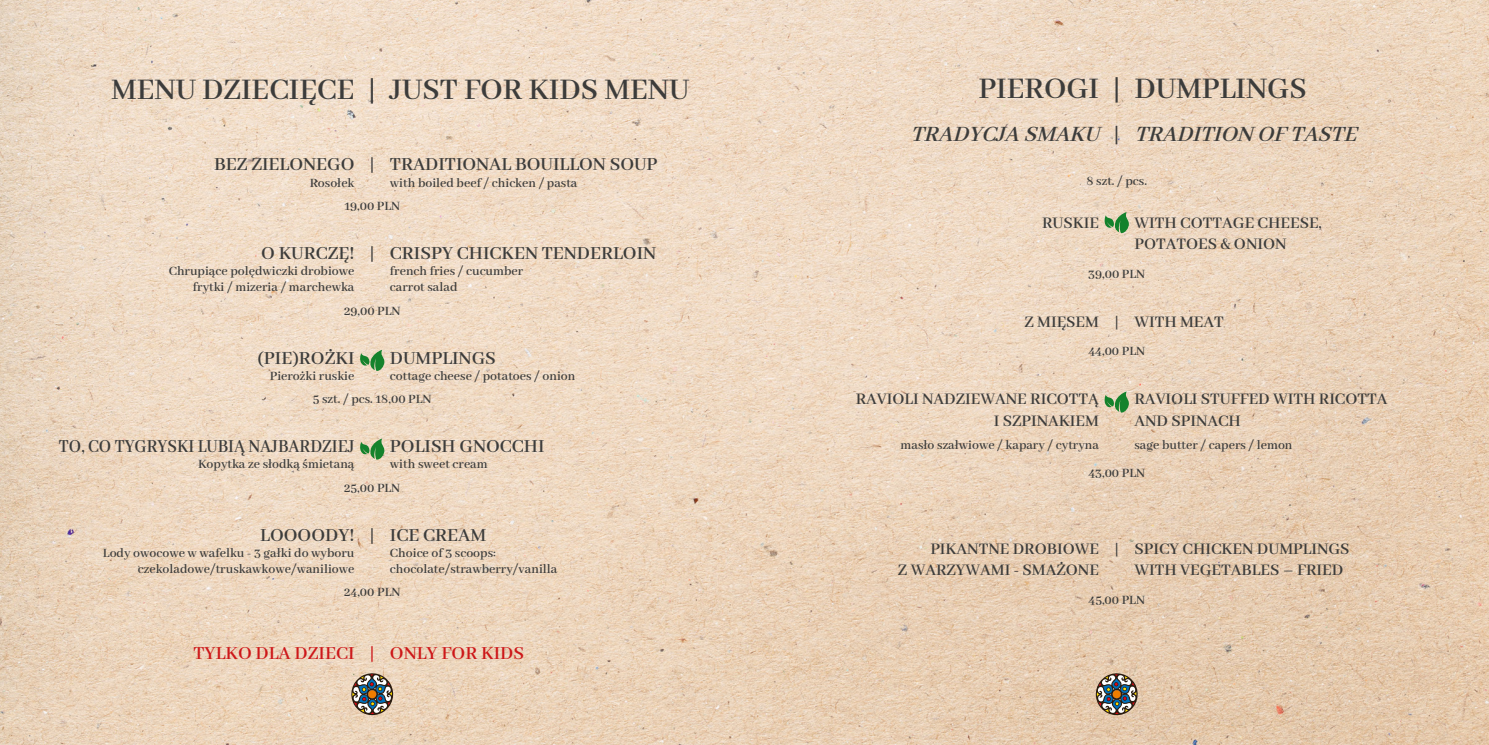
<style>
.page{position:relative;width:1489px;height:745px;background:#fff}
.page>*{position:absolute;margin:0;border:0;box-sizing:border-box;transform-origin:0 0}
.t1{font:600 32.5px "Abhaya Libre";color:#3c3c3b}
.t2{font:italic 600 23.75px "Abhaya Libre";color:#3c3c3b}
.t3{font:600 20px "Abhaya Libre";color:#3c3c3b}
.t4{font:600 20px "Abhaya Libre";color:#3c3c3b;scale:.9 1}
.t5{font:600 20px "Abhaya Libre";color:#cd1719}
.t6{font:600 17.5px/21.5px "Abhaya Libre";color:#3c3c3b}
.t7{font:600 13.75px/23.4px "Abhaya Libre";color:#3c3c3b}
.s1{font-style:normal}
</style>
<div class="page">
<img style="left:0;top:0;width:1488px;height:744px">
<svg style="left:351px;top:672px;width:42px;height:42px;background:#8a867d"></svg>
<svg style="left:1095px;top:672px;width:42px;height:42px;background:#89847b"></svg>
<svg style="left:359px;top:438px;width:25px;height:22px"></svg>
<svg style="left:359px;top:349px;width:25px;height:22px"></svg>
<svg style="left:1103px;top:212px;width:26px;height:21px"></svg>
<svg style="left:1103px;top:391px;width:26px;height:22px"></svg>
<h1 class="t1" style="left:111px;top:71px;width:579px">MENU DZIECIĘCE | JUST FOR KIDS MENU</h1>
<h1 class="t1" style="left:978px;top:71px;width:329px">PIEROGI | DUMPLINGS</h1>
<h2 class="t2" style="left:910px;top:121px;width:455px">TRADYCJA SMAKU <span class="s1">|</span> TRADITION OFTASTE</h2>
<p class="t7" style="left:1086px;top:169px;width:62px">8 szt. / pcs.</p>
<p class="t6" style="left:1042px;top:212px;width:58px">RUSKIE</p>
<p class="t6" style="left:1134px;top:212px;width:189px">WITH COTTAGE CHEESE,<br>POTATOES &amp; ONION</p>
<p class="t7" style="left:1088px;top:262px;width:58px">39,00 PLN</p>
<p class="t6" style="left:1024px;top:311px;width:201px">Z MIĘSEM | WITH MEAT</p>
<p class="t7" style="left:1088px;top:340px;width:58px">44,00 PLN</p>
<p class="t6" style="left:855px;top:389px;width:245px">RAVIOLI NADZIEWANE RICOTTĄ</p>
<p class="t6" style="left:1134px;top:389px;width:255px">RAVIOLI STUFFED WITH RICOTTA</p>
<p class="t6" style="left:993px;top:410px;width:107px">I SZPINAKIEM</p>
<p class="t6" style="left:1134px;top:410px;width:108px">AND SPINACH</p>
<p class="t7" style="left:900px;top:433px;width:200px">masło szałwiowe / kapary / cytryna</p>
<h3 class="t3" style="left:214px;top:154px;width:445px">BEZ ZIELONEGO | TRADITIONAL BOUILLON SOUP</h3>
<p class="t7" style="left:310px;top:171px;width:46px">Rosołek</p>
<p class="t7" style="left:344px;top:171px;width:235px;text-indent:46px">with boiled beef / chicken / pasta<br>19,00 PLN</p>
<h3 class="t3" style="left:261px;top:242px;width:396px">O KURCZĘ! | CRISPY CHICKEN TENDERLOIN</h3>
<p class="t7" style="left:169px;top:260px;width:187px">Chrupiące polędwiczki drobiowe</p>
<p class="t7" style="left:390px;top:260px;width:135px">french fries / cucumber</p>
<p class="t7" style="left:193px;top:276px;width:163px">frytki / mizeria / marchewka</p>
<p class="t7" style="left:344px;top:276px;width:115px;text-indent:46px">carrot salad<br>29,00 PLN</p>
<h3 class="t3" style="left:257px;top:347px;width:99px">(PIE)ROŻKI</h3>
<h3 class="t3" style="left:390px;top:347px;width:107px">DUMPLINGS</h3>
<p class="t7" style="left:270px;top:364px;width:86px">Pierożki ruskie</p>
<p class="t7" style="left:313px;top:364px;width:264px;text-indent:77px">cottage cheese / potatoes / onion<br>5 szt. / pcs. 18,00 PLN</p>
<h3 class="t4" style="left:59px;top:435px;width:330px">TO, CO TYGRYSKI LUBIĄ NAJBARDZIEJ</h3>
<h3 class="t3" style="left:390px;top:435px;width:156px">POLISH GNOCCHI</h3>
<p class="t7" style="left:198px;top:453px;width:158px">Kopytka ze słodką śmietaną</p>
<p class="t7" style="left:1088px;top:430px;width:206px;line-height:28.6px;text-indent:46px">sage butter / capers / lemon<br>43,00 PLN</p>
<p class="t7" style="left:344px;top:453px;width:145px;text-indent:46px">with sweet cream<br>25,00 PLN</p>
<h3 class="t3" style="left:260px;top:523px;width:227px">LOOOODY! | ICE CREAM</h3>
<p class="t7" style="left:103px;top:541px;width:253px">Lody owocowe w wafelku - 3 gałki do wyboru</p>
<p class="t7" style="left:390px;top:541px;width:107px">Choice of 3 scoops:</p>
<p class="t7" style="left:138px;top:557px;width:218px">czekoladowe/truskawkowe/waniliowe</p>
<p class="t6" style="left:897px;top:538px;width:453px;text-indent:32px">PIKANTNE DROBIOWE | SPICY CHICKEN DUMPLINGS<br>Z WARZYWAMI - SMAŻONE</p>
<p class="t7" style="left:344px;top:557px;width:215px;text-indent:46px">chocolate/strawberry/vanilla<br>24,00 PLN</p>
<p class="t6" style="left:1134px;top:559px;width:210px">WITH VEGETABLES – FRIED</p>
<p class="t7" style="left:1088px;top:588px;width:58px">45,00 PLN</p>
<h3 class="t5" style="left:193px;top:642px;width:332px">TYLKO DLA DZIECI | ONLY FOR KIDS</h3>
</div>
